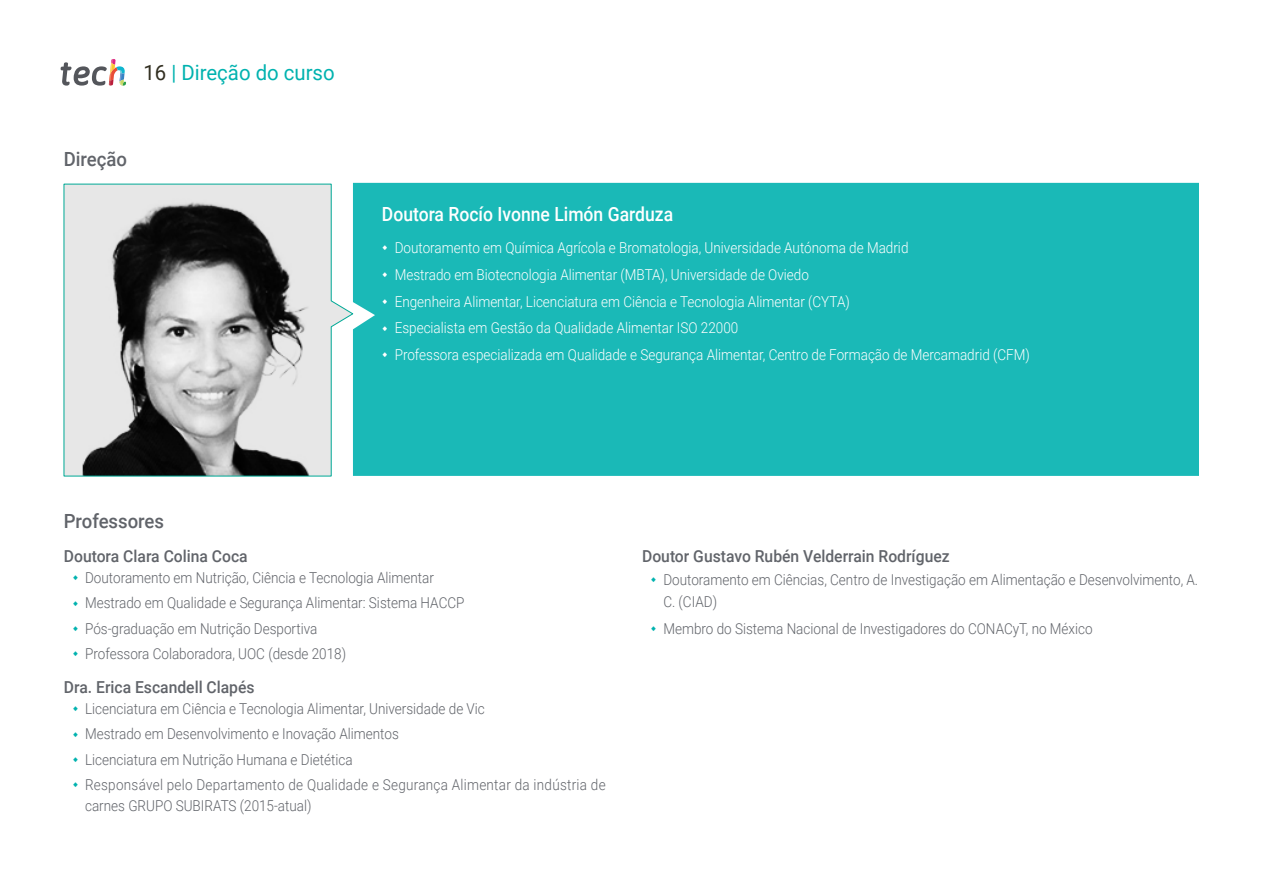
<style>
.page{position:relative;width:1263px;height:893px;background:#fff}
.page>*{position:absolute;margin:0;border:0;box-sizing:border-box;transform-origin:0 0}
.t1{font:21px "Roboto";color:#00b2af}
.t2{font:500 19.5px "Roboto";color:#fff;scale:.9 1}
.t3{font:500 19.5px "Roboto";color:#61646a;scale:.95 1}
.t4{font:500 16.5px "Roboto";color:#61646a;scale:.95 1}
.t5{font:300 15px/25.2px "Roboto";color:#61646a;scale:.9 1}
.t6{font:300 15px/26.7px "Roboto";color:#fff;scale:.9 1}
.s1{color:#312e20}
</style>
<div class="page">
<div style="left:353px;top:183px;width:846px;height:293px;background:#1ab9b7"></div>
<svg style="left:64px;top:184px;width:289px;height:292px;background:#a9aaaa"></svg>
<svg style="left:61px;top:59px;width:65px;height:27px"></svg>
<svg style="left:383px;top:245px;width:4px;height:5px"></svg>
<svg style="left:383px;top:272px;width:4px;height:5px"></svg>
<svg style="left:383px;top:299px;width:4px;height:5px"></svg>
<svg style="left:383px;top:326px;width:4px;height:5px"></svg>
<svg style="left:383px;top:352px;width:4px;height:5px"></svg>
<h1 class="t1" style="left:144px;top:57px;width:193px"><span class="s1">16</span> | Direção do curso</h1>
<h2 class="t3" style="left:64px;top:145px;width:68px">Direção</h2>
<h2 class="t2" style="left:382px;top:201px;width:325px">Doutora Rocío Ivonne Limón Garduza</h2>
<p class="t6" style="left:395px;top:234px;width:707px">Doutoramento em Química Agrícola e Bromatologia, Universidade Autónoma de Madrid<br>Mestrado em Biotecnologia Alimentar (MBTA), Universidade de Oviedo<br>Engenheira Alimentar, Licenciatura em Ciência e Tecnologia Alimentar (CYTA)<br>Especialista em Gestão da Qualidade Alimentar ISO 22000<br>Professora especializada em Qualidade e Segurança Alimentar, Centro de Formação de Mercamadrid (CFM)</p>
<h2 class="t3" style="left:64px;top:507px;width:107px">Professores</h2>
<p class="t4" style="left:64px;top:545px;width:195px">Doutora Clara Colina Coca</p>
<p class="t5" style="left:85px;top:565px;width:423px">Doutoramento em Nutrição, Ciência e Tecnologia Alimentar Mestrado em Qualidade e Segurança Alimentar: Sistema HACCP Pós-graduação em Nutrição Desportiva<br>Professora Colaboradora, UOC (desde 2018)</p>
<p class="t4" style="left:64px;top:676px;width:202px">Dra. Erica Escandell Clapés</p>
<p class="t5" style="left:85px;top:696px;width:580px">Licenciatura em Ciência e Tecnologia Alimentar, Universidade de Vic<br>Mestrado em Desenvolvimento e Inovação Alimentos<br>Licenciatura em Nutrição Humana e Dietética<br>Responsável pelo Departamento de Qualidade e Segurança Alimentar da indústria de</p>
<p class="t5" style="left:85px;top:792px;width:253px">carnes GRUPO SUBIRATS (2015-atual)</p>
<p class="t4" style="left:642px;top:545px;width:325px">Doutor Gustavo Rubén Velderrain Rodríguez</p>
<p class="t5" style="left:663px;top:567px;width:596px;line-height:22.5px">Doutoramento em Ciências, Centro de Investigação em Alimentação e Desenvolvimento, A.<br>C. (CIAD)</p>
<p class="t5" style="left:663px;top:615px;width:478px">Membro do Sistema Nacional de Investigadores do CONACyT, no México</p>
</div>
